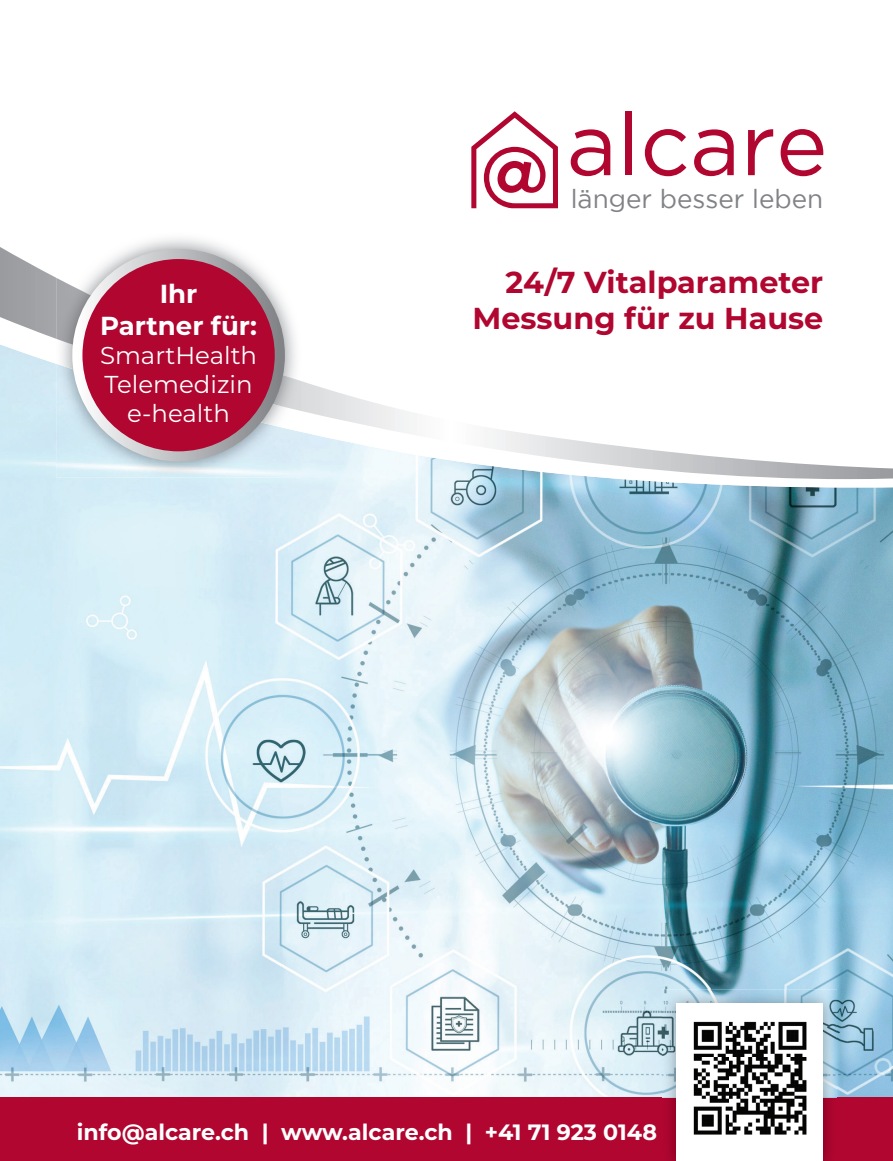
<style>
.page{position:relative;width:893px;height:1161px;background:#fff}
.page>*{position:absolute;margin:0;border:0;box-sizing:border-box;transform-origin:0 0}
.t1{font:700 30.3px/36.3px "Montserrat";color:#b00630;text-align:right}
.t2{font:26.1px "Gotham";color:#808285}
.t3{font:700 26.1px/31.2px "Montserrat";color:#fff;text-align:center}
.t4{font:24.45px/29.2px "Montserrat";color:#fff;text-align:center}
.t5{font:700 22.2px "Montserrat";color:#fff}
</style>
<div class="page">
<img style="left:0;top:499px;width:893px;height:599px">
<svg style="left:0;top:129px;width:893px;height:370px"></svg>
<svg style="left:0;top:247px;width:893px;height:232px"></svg>
<img style="left:56px;top:432px;width:245px;height:46px">
<img style="left:56px;top:233px;width:245px;height:199px">
<img style="left:56px;top:278px;width:245px;height:133px">
<div style="left:77px;top:254px;width:203px;height:202px;background:#b00630;border-radius:50%"></div>
<div style="left:72px;top:249px;width:213px;height:212px;border:10px solid #fff;border-radius:50%"></div>
<div style="left:0;top:1098px;width:893px;height:63px;background:#b00630"></div>
<img style="left:662px;top:989px;width:175px;height:172px">
<div style="left:676px;top:1003px;width:147px;height:158px;background:#fff"></div>
<img style="left:693px;top:1021px;width:114px;height:114px">
<svg style="left:571px;top:129px;width:39px;height:47px"></svg>
<div style="left:625px;top:111px;width:7px;height:64px;background:#b00630"></div>
<svg style="left:645px;top:129px;width:41px;height:47px"></svg>
<svg style="left:694px;top:129px;width:40px;height:47px"></svg>
<svg style="left:748px;top:129px;width:25px;height:46px"></svg>
<svg style="left:781px;top:129px;width:42px;height:47px"></svg>
<svg style="left:471px;top:111px;width:87px;height:97px"></svg>
<p class="t3" style="left:100px;top:277px;width:158px">Ihr<br>Partner für:</p>
<p class="t4" style="left:100px;top:340px;width:159px">SmartHealth<br>Telemedizin e-health</p>
<p class="t2" style="left:571px;top:185px;width:254px">länger besser leben</p>
<h1 class="t1" style="left:472px;top:263px;width:352px">24/7 Vitalparameter<br>Messung für zu Hause</h1>
<p class="t5" style="left:77px;top:1116px;width:582px">info@alcare.ch | www.alcare.ch | +41 71 923 0148</p>
</div>
